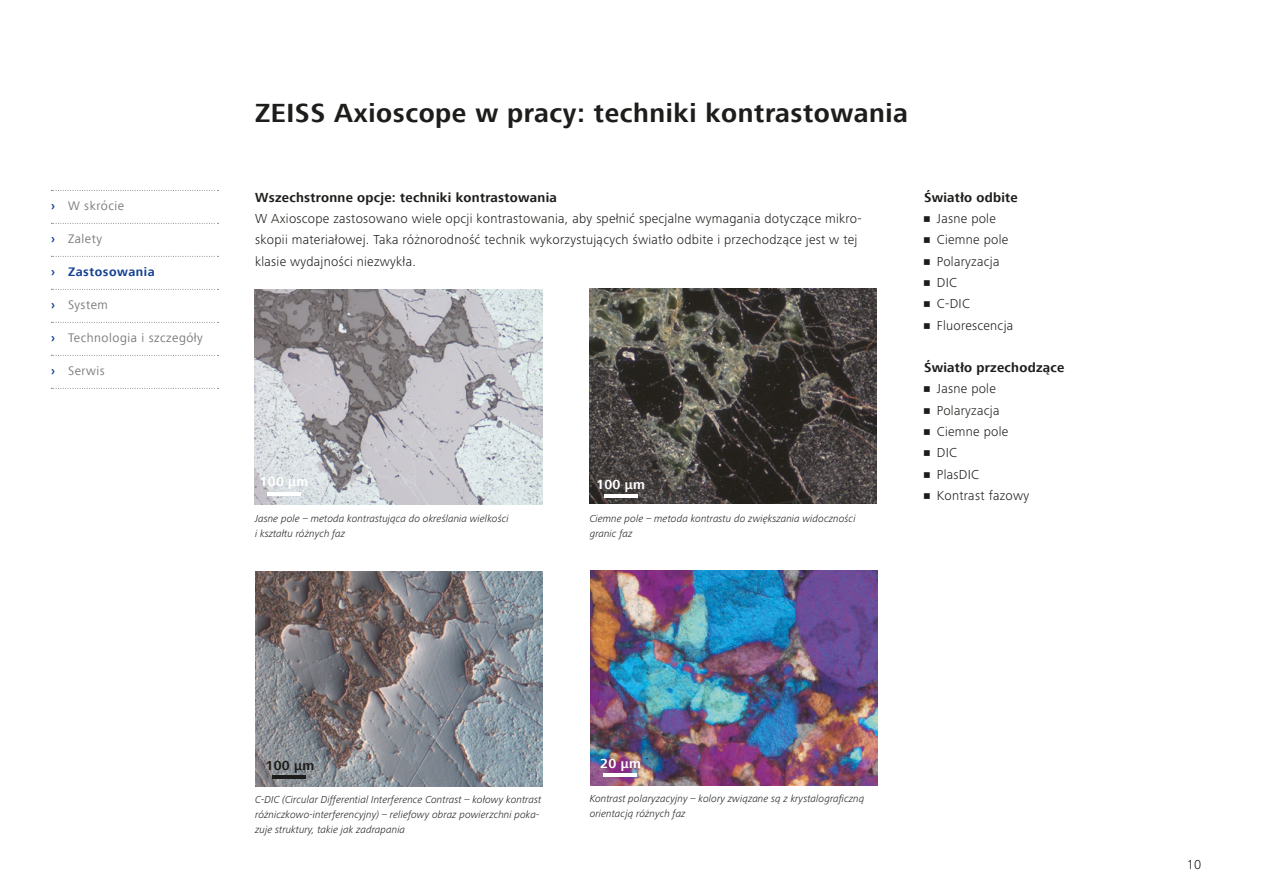
<style>
.page{position:relative;width:1263px;height:893px;background:#fff}
.page>*{position:absolute;margin:0;border:0;box-sizing:border-box;transform-origin:0 0}
.t1{font:700 27px "ZEISS Frutiger Next W1 G";letter-spacing:.02em;color:#1d1d1b}
.t2{font:300 13.5px/21.3px "Zeiss Frutiger Next Pro";letter-spacing:.02em;color:#1d1d1b}
.t3{font:700 13.5px "ZEISS Frutiger Next W1 G";letter-spacing:.02em;color:#1d1d1b}
.t4{font:700 13.5px "ZEISS Frutiger Next W1 G";letter-spacing:.02em;color:#fff}
.t5{font:12.75px "ZEISS Frutiger Next W1 G";letter-spacing:.04em;color:#7c7b7b}
.t6{font:700 12.75px "ZEISS Frutiger Next W1 G";letter-spacing:.04em;color:#164194}
.t7{font:italic 300 10.5px/15px "Zeiss Frutiger Next Pro";letter-spacing:.005em;color:#1d1d1b}
.s1{font-weight:700;color:#164194}
</style>
<div class="page">
<img style="left:255px;top:289px;width:287px;height:215px">
<img style="left:590px;top:289px;width:287px;height:215px">
<img style="left:255px;top:571px;width:287px;height:215px">
<img style="left:590px;top:570px;width:287px;height:216px">
<hr style="left:267px;top:492px;width:34px;height:3px;background:#fff">
<hr style="left:604px;top:494px;width:34px;height:3px;background:#fff">
<hr style="left:272px;top:775px;width:33px;height:4px;background:#1d1d1b">
<hr style="left:603px;top:774px;width:33px;height:3px;background:#fff">
<svg style="left:51px;top:190px;width:168px;height:1px"></svg>
<svg style="left:51px;top:223px;width:168px;height:1px"></svg>
<svg style="left:51px;top:256px;width:168px;height:1px"></svg>
<svg style="left:51px;top:289px;width:168px;height:1px"></svg>
<svg style="left:51px;top:322px;width:168px;height:1px"></svg>
<svg style="left:51px;top:355px;width:168px;height:1px"></svg>
<svg style="left:51px;top:388px;width:168px;height:1px"></svg>
<p class="t5" style="left:51px;top:199px;width:75px"><span class="s1">›</span> W skrócie</p>
<p class="t5" style="left:51px;top:232px;width:53px"><span class="s1">›</span> Zalety</p>
<p class="t6" style="left:51px;top:265px;width:105px">› Zastosowania</p>
<p class="t5" style="left:51px;top:298px;width:58px"><span class="s1">›</span> System</p>
<p class="t5" style="left:51px;top:331px;width:153px"><span class="s1">›</span> Technologia i szczegóły</p>
<p class="t5" style="left:51px;top:364px;width:55px"><span class="s1">›</span> Serwis</p>
<h1 class="t1" style="left:255px;top:97px;width:654px">ZEISS Axioscope w pracy: techniki kontrastowania</h1>
<p class="t3" style="left:255px;top:189px;width:303px">Wszechstronne opcje: techniki kontrastowania</p>
<p class="t2" style="left:255px;top:208px;width:608px">W Axioscope zastosowano wiele opcji kontrastowania, aby spełnić specjalne wymagania dotyczące mikro&shy;skopii materiałowej. Taka różnorodność technik wykorzystujących światło odbite i przechodzące jest w tej klasie wydajności niezwykła.</p>
<p class="t4" style="left:260px;top:474px;width:50px">100 µm</p>
<p class="t4" style="left:596px;top:476px;width:50px">100 µm</p>
<p class="t7" style="left:255px;top:511px;width:255px">Jasne pole – metoda kontrastująca do określania wielkości i kształtu różnych faz</p>
<p class="t7" style="left:590px;top:511px;width:267px">Ciemne pole – metoda kontrastu do zwiększania widoczności granic faz</p>
<p class="t3" style="left:924px;top:189px;width:95px">Światło odbite</p>
<p class="t2" style="left:924px;top:208px;width:73px">• Jasne pole</p>
<p class="t2" style="left:924px;top:229px;width:86px">• Ciemne pole</p>
<p class="t2" style="left:924px;top:250px;width:77px">• Polaryzacja</p>
<p class="t2" style="left:924px;top:272px;width:34px">• DIC</p>
<p class="t2" style="left:924px;top:293px;width:47px">• C-DIC</p>
<p class="t2" style="left:924px;top:314px;width:91px">• Fluorescencja</p>
<p class="t3" style="left:924px;top:360px;width:142px">Światło przechodzące</p>
<p class="t2" style="left:924px;top:378px;width:73px">• Jasne pole</p>
<p class="t2" style="left:924px;top:400px;width:77px">• Polaryzacja</p>
<p class="t2" style="left:924px;top:421px;width:86px">• Ciemne pole</p>
<p class="t2" style="left:924px;top:442px;width:34px">• DIC</p>
<p class="t2" style="left:924px;top:463px;width:56px">• PlasDIC</p>
<p class="t2" style="left:924px;top:485px;width:107px">• Kontrast fazowy</p>
<p class="t3" style="left:265px;top:758px;width:50px">100 µm</p>
<p class="t4" style="left:600px;top:756px;width:42px">20 µm</p>
<p class="t7" style="left:255px;top:792px;width:288px">C-DIC (Circular Differential Interference Contrast – kołowy kontrast różniczkowo-interferencyjny) – reliefowy obraz powierzchni poka&shy;zuje struktury, takie jak zadrapania</p>
<p class="t7" style="left:590px;top:791px;width:276px">Kontrast polaryzacyjny – kolory związane są z krystalograficzną orientacją różnych faz</p>
<p class="t2" style="left:1187px;top:853px;width:16px">10</p>
</div>
